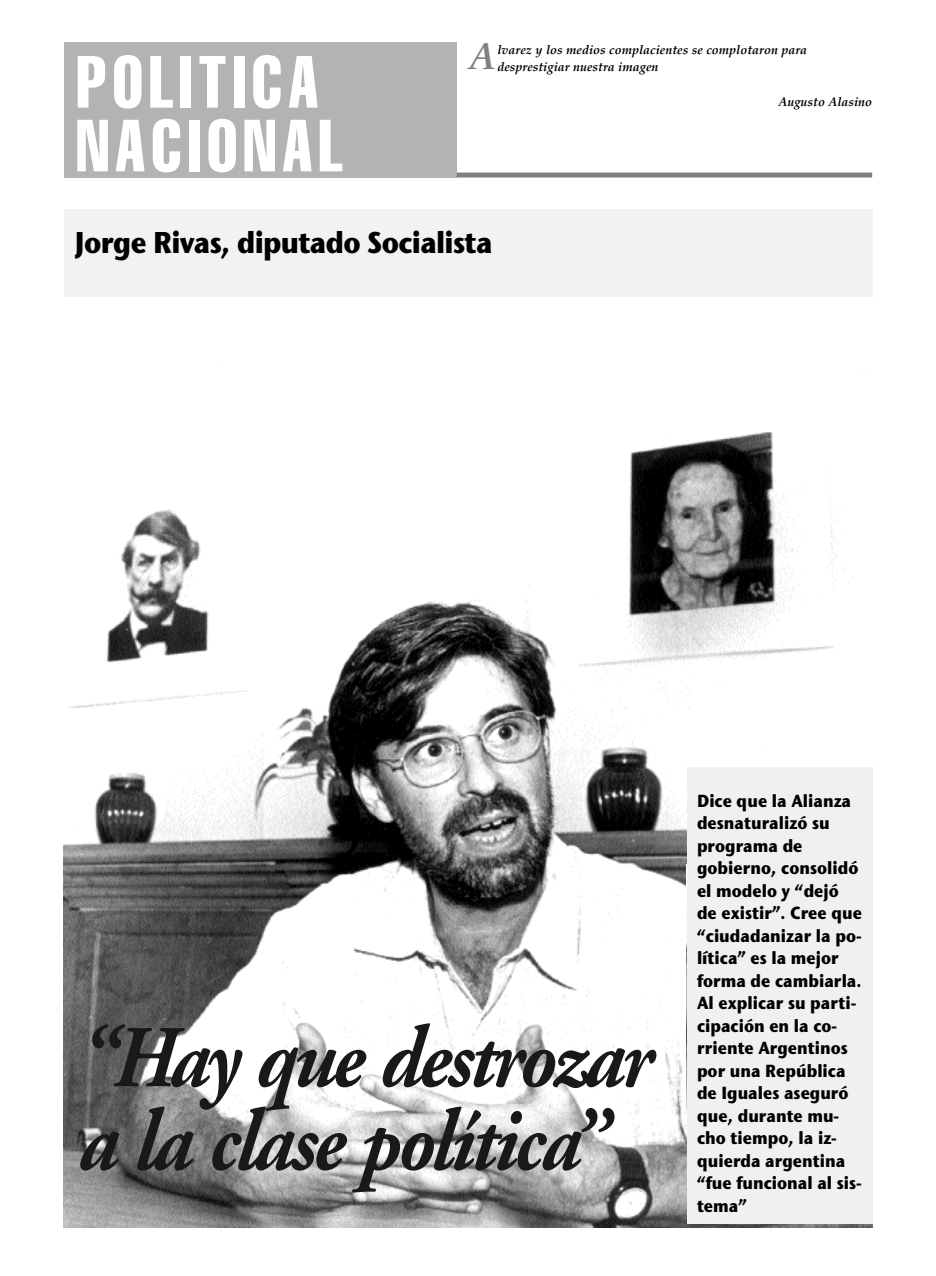
<style>
.page{position:relative;width:936px;height:1276px;background:#fff}
.page>*{position:absolute;margin:0;border:0;box-sizing:border-box;transform-origin:0 0}
.t1{font:italic 700 87.75px/83.2px "Adobe Garamond";letter-spacing:-.04em;color:#191919;scale:.9 1}
.t2{font:extra-condensed 72.5px/63.8px "Helvetica";letter-spacing:.095em;color:#fff;scale:.9 1}
.t3{font:italic 700 37.5px "Palatino Linotype";color:#808080}
.t4{font:30px "Stone Sans ITCTT Bold";letter-spacing:-.025em;color:#000;scale:.9 1}
.t5{font:17.5px/22.5px "Stone Sans ITCTT Bold";color:#000;scale:.89 1}
.t6{font:italic 700 12.5px/17.2px "Palatino Linotype";color:#000}
</style>
<div class="page">
<div style="left:64px;top:210px;width:808px;height:1018px;background:#f2f2f2"></div>
<img style="left:64px;top:297px;width:808px;height:931px">
<div style="left:64px;top:43px;width:392px;height:135px;background:#b3b3b3"></div>
<div style="left:456px;top:172px;width:416px;height:5px;background:#808080"></div>
<div style="left:687px;top:767px;width:185px;height:457px;background:#f0f0f0"></div>
<h2 class="t2" style="left:76px;top:55px;width:297px">POLITICA<br>NACIONAL</h2>
<h3 class="t3" style="left:468px;top:34px;width:29px">A</h3>
<p class="t6" style="left:497px;top:41px;width:311px">lvarez y los medios complacientes se complotaron para desprestigiar nuestra imagen</p>
<p class="t6" style="left:778px;top:93px;width:95px">Augusto Alasino</p>
<h3 class="t4" style="left:75px;top:223px;width:465px">Jorge Rivas, diputado Socialista</h3>
<h1 class="t1" style="left:75px;top:1014px;width:639px">“Hay que destrozar a la clase política”</h1>
<p class="t5" style="left:697px;top:789px;width:187px">Dice que la Alianza desnaturalizó su programa de gobierno, consolidó el modelo y “dejó de existir”. Cree que “ciudadanizar la po&shy;lítica” es la mejor forma de cambiarla.<br>Al explicar su parti&shy;cipación en la co&shy;rriente Argentinos por una República de Iguales aseguró que, durante mu&shy;cho tiempo, la iz&shy;quierda argentina “fue funcional al sis&shy;tema”</p>
</div>
